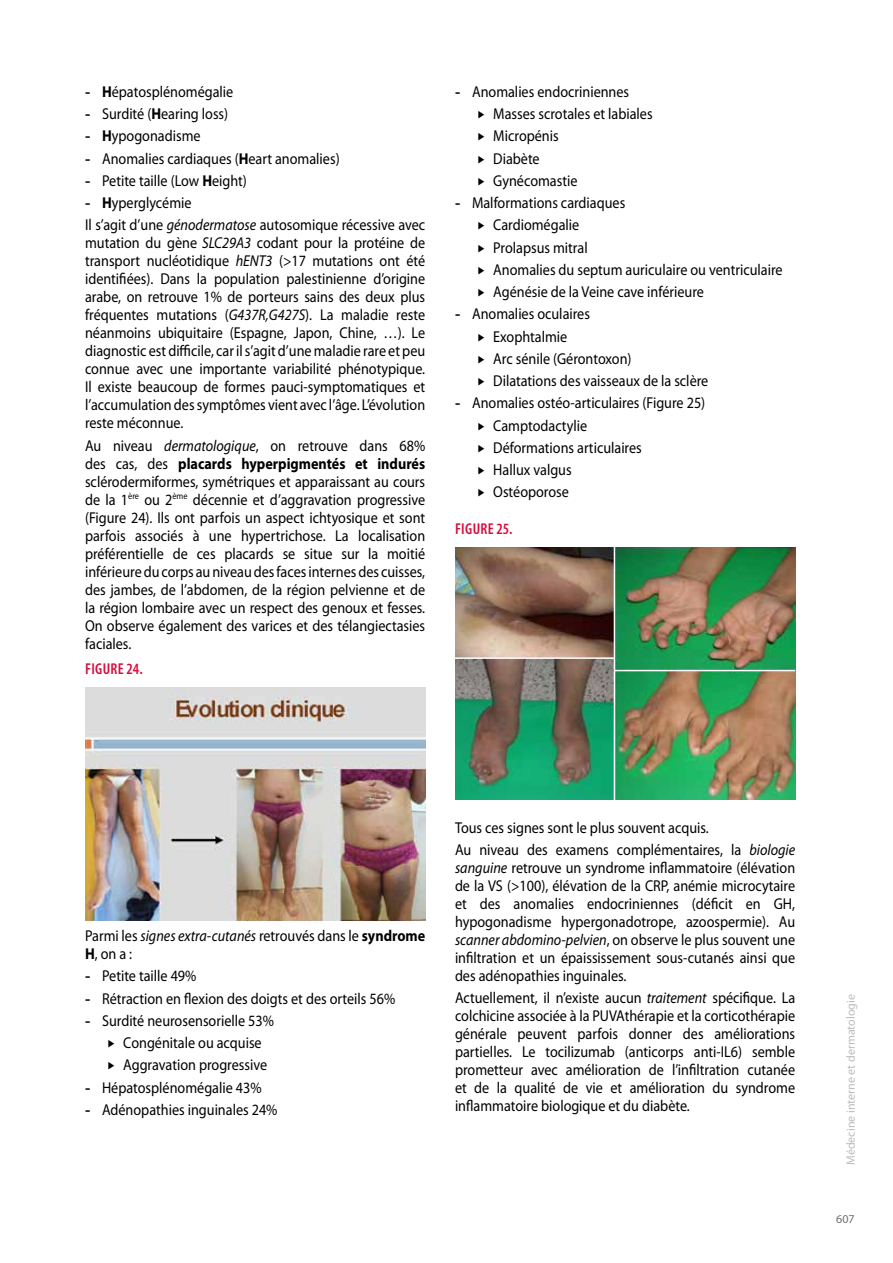
<style>
.page{position:relative;width:893px;height:1263px;background:#fff}
.page>*{position:absolute;margin:0;border:0;box-sizing:border-box;transform-origin:0 0}
.t1{font:15.75px/18px "Myriad Pro";color:#000;scale:.9 1}
.t2{font:600 condensed 15.75px "Myriad Pro";letter-spacing:.02em;color:#d60d3d}
.t3{font:12px "Myriad Pro";color:#bcbcbc}
.t4{font:12px "Myriad Pro";color:#706f6f}
.s1{font-family:"Arial"}
.s2{font-weight:700}
.s3{font-style:italic}
</style>
<div class="page">
<img style="left:85px;top:687px;width:340px;height:233px">
<img style="left:455px;top:548px;width:340px;height:251px">
<img style="left:455px;top:659px;width:159px;height:140px">
<hr style="left:614px;top:541px;width:1px;height:263px;background:#fff">
<hr style="left:614px;top:670px;width:181px;height:1px;background:#fff">
<hr style="left:450px;top:657px;width:164px;height:2px;background:#fff">
<p class="t1" style="left:85px;top:83px;width:166px"><span class="s1">-</span> <span class="s2">H</span>épatosplénomégalie</p>
<p class="t1" style="left:85px;top:105px;width:161px"><span class="s1">-</span> Surdité (<span class="s2">H</span>earing loss)</p>
<p class="t1" style="left:85px;top:127px;width:130px"><span class="s1">-</span> <span class="s2">H</span>ypogonadisme</p>
<p class="t1" style="left:85px;top:150px;width:284px"><span class="s1">-</span> Anomalies cardiaques (<span class="s2">H</span>eart anomalies)</p>
<p class="t1" style="left:85px;top:172px;width:181px"><span class="s1">-</span> Petite taille (Low <span class="s2">H</span>eight)</p>
<p class="t1" style="left:85px;top:192px;width:379px;line-height:22.2px"><span class="s1">-</span> <span class="s2">H</span>yperglycémie<br>Il s’agit d’une <span class="s3">génodermatose</span> autosomique récessive avec</p>
<p class="t1" style="left:85px;top:234px;width:379px;text-align:justify">mutation du gène <span class="s3">SLC29A3</span> codant pour la protéine de transport nucléotidique <span class="s3">hENT3</span> (&gt;17 mutations ont été identifiées). Dans la population palestinienne d’origine arabe, on retrouve 1% de porteurs sains des deux plus fréquentes mutations (<span class="s3">G437R,G427S</span>). La maladie reste néanmoins ubiquitaire (Espagne, Japon, Chine, …). Le diagnostic est difficile, car il s’agit d’une maladie rare et peu connue avec une importante variabilité phénotypique.<br>Il existe beaucoup de formes pauci-symptomatiques et l’accumulation des symptômes vient avec l’âge. L’évolution reste méconnue.</p>
<p class="t1" style="left:85px;top:437px;width:379px;text-align:justify">Au niveau <span class="s3">dermatologique</span>, on retrouve dans 68% des cas, des <span class="s2">placards hyperpigmentés et indurés </span>sclérodermiformes, symétriques et apparaissant au cours de la 1<sup>ère</sup> ou 2<sup>ème</sup> décennie et d’aggravation progressive (Figure 24). Ils ont parfois un aspect ichtyosique et sont parfois associés à une hypertrichose. La localisation préférentielle de ces placards se situe sur la moitié inférieure du corps au niveau des faces internes des cuisses, des jambes, de l’abdomen, de la région pelvienne et de la région lombaire avec un respect des genoux et fesses.<br>On observe également des varices et des télangiectasies faciales.</p>
<p class="t2" style="left:85px;top:660px;width:59px">FIGURE 24.</p>
<p class="t1" style="left:493px;top:81px;width:179px;line-height:22.2px;text-indent:-38px"><span class="s1">-</span> Anomalies endocriniennes<br>Masses scrotales et labiales<br>Micropénis<br>Diabète<br>Gynécomastie</p>
<p class="t1" style="left:493px;top:192px;width:323px;line-height:22.2px;text-indent:-38px"><span class="s1">-</span> Malformations cardiaques<br>Cardiomégalie<br>Prolapsus mitral<br>Anomalies du septum auriculaire ou ventriculaire<br>Agénésie de la Veine cave inférieure</p>
<p class="t1" style="left:493px;top:303px;width:240px;line-height:22.2px;text-indent:-38px"><span class="s1">-</span> Anomalies oculaires<br>Exophtalmie<br>Arc sénile (Gérontoxon)<br>Dilatations des vaisseaux de la sclère</p>
<p class="t1" style="left:493px;top:392px;width:237px;line-height:22.2px;text-indent:-38px"><span class="s1">-</span> Anomalies ostéo-articulaires (Figure 25)<br>Camptodactylie<br>Déformations articulaires<br>Hallux valgus<br>Ostéoporose</p>
<p class="t2" style="left:455px;top:520px;width:59px">FIGURE 25.</p>
<p class="t1" style="left:85px;top:927px;width:379px">Parmi les <span class="s3">signes extra-cutanés</span> retrouvés dans le <span class="s2">syndrome<br>H</span>, on a :</p>
<p class="t1" style="left:85px;top:967px;width:125px"><span class="s1">-</span> Petite taille 49%</p>
<p class="t1" style="left:85px;top:989px;width:346px"><span class="s1">-</span> Rétraction en flexion des doigts et des orteils 56%</p>
<p class="t1" style="left:123px;top:1010px;width:169px;line-height:22.2px;text-indent:-38px"><span class="s1">-</span> Surdité neurosensorielle 53%<br>Congénitale ou acquise<br>Aggravation progressive</p>
<p class="t1" style="left:85px;top:1078px;width:198px"><span class="s1">-</span> Hépatosplénomégalie 43%</p>
<p class="t1" style="left:85px;top:1101px;width:215px"><span class="s1">-</span> Adénopathies inguinales 24%</p>
<p class="t1" style="left:455px;top:816px;width:379px;line-height:22.2px">Tous ces signes sont le plus souvent acquis.<br>Au niveau des examens complémentaires, la <span class="s3">biologie</span></p>
<p class="t1" style="left:455px;top:859px;width:379px;text-align:justify"><span class="s3">sanguine</span> retrouve un syndrome inflammatoire (élévation de la VS (&gt;100), élévation de la CRP, anémie microcytaire et des anomalies endocriniennes (déficit en GH, hypogonadisme hypergonadotrope, azoospermie). Au <span class="s3">scanner abdomino-pelvien</span>, on observe le plus souvent une infiltration et un épaississement sous-cutanés ainsi que des adénopathies inguinales.</p>
<p class="t1" style="left:455px;top:989px;width:379px;text-align:justify">Actuellement, il n’existe aucun <span class="s3">traitement</span> spécifique. La colchicine associée à la PUVAthérapie et la corticothérapie générale peuvent parfois donner des améliorations partielles. Le tocilizumab (anticorps anti-IL6) semble prometteur avec amélioration de l’infiltration cutanée et de la qualité de vie et amélioration du syndrome inflammatoire biologique et du diabète.</p>
<p class="t3" style="left:844px;top:1165px;width:172px;rotate:-90deg">Médecine interne et dermatologie</p>
<p class="t4" style="left:836px;top:1212px;width:20px">607</p>
</div>
